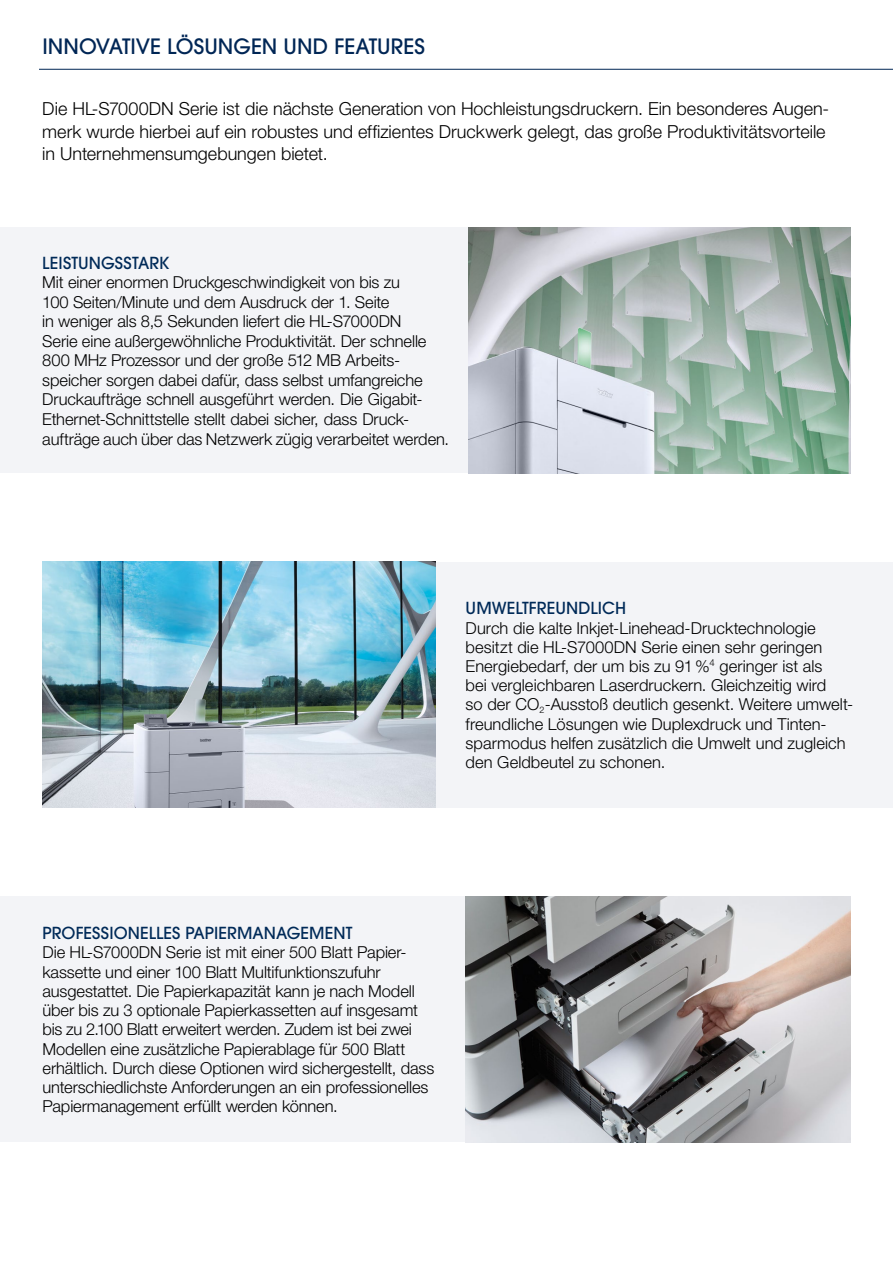
<style>
.page{position:relative;width:893px;height:1263px;background:#fff}
.page>*{position:absolute;margin:0;border:0;box-sizing:border-box;transform-origin:0 0}
.t1{font:500 21px "ITC Avant Garde Std";color:#002655}
.t2{font:300 18px/22.5px "Helvetica Neue LT";color:#000}
.t3{font:300 16.5px/19.2px "Helvetica Neue LT";letter-spacing:-.005em;color:#000}
.t4{font:500 16.5px "ITC Avant Garde Std";letter-spacing:.005em;color:#002a58}
</style>
<div class="page">
<hr style="left:39px;top:69px;width:854px;height:1px;background:#002655">
<div style="left:0;top:227px;width:491px;height:246px;background:#f3f4f7"></div>
<img style="left:469px;top:227px;width:381px;height:246px">
<div style="left:427px;top:562px;width:466px;height:245px;background:#f3f4f7"></div>
<div style="left:0;top:896px;width:479px;height:246px;background:#f3f4f7"></div>
<img style="left:466px;top:896px;width:384px;height:246px">
<img style="left:43px;top:562px;width:393px;height:245px">
<p class="t1" style="left:43px;top:33px;width:384px">INNOVATIVE LÖSUNGEN UND FEATURES</p>
<p class="t2" style="left:42px;top:97px;width:788px">Die HL-S7000DN Serie ist die nächste Generation von Hochleistungsdruckern. Ein besonderes Augen&shy;merk wurde hierbei auf ein robustes und effizientes Druckwerk gelegt, das große Produktivitätsvorteile in Unternehmensumgebungen bietet.</p>
<p class="t4" style="left:42px;top:252px;width:129px">LEISTUNGSSTARK</p>
<p class="t3" style="left:42px;top:272px;width:408px">Mit einer enormen Druckgeschwindigkeit von bis zu<br>100 Seiten/Minute und dem Ausdruck der 1. Seite<br>in weniger als 8,5 Sekunden liefert die HL-S7000DN<br>Serie eine außergewöhnliche Produktivität. Der schnelle 800 MHz Prozessor und der große 512 MB Arbeits&shy;speicher sorgen dabei dafür, dass selbst umfangreiche Druckaufträge schnell ausgeführt werden. Die Gigabit-Ethernet-Schnittstelle stellt dabei sicher, dass Druck&shy;aufträge auch über das Netzwerk zügig verarbeitet werden.</p>
<p class="t4" style="left:466px;top:598px;width:162px">UMWELTFREUNDLICH</p>
<p class="t3" style="left:466px;top:618px;width:389px">Durch die kalte Inkjet-Linehead-Drucktechnologie besitzt die HL-S7000DN Serie einen sehr geringen Energiebedarf, der um bis zu 91%<sup>4</sup> geringer ist als<br>bei vergleichbaren Laserdruckern. Gleichzeitig wird<br>so der CO<sub>2</sub>-Ausstoß deutlich gesenkt. Weitere umwelt&shy;freundliche Lösungen wie Duplexdruck und Tinten&shy;sparmodus helfen zusätzlich die Umwelt und zugleich den Geldbeutel zu schonen.</p>
<p class="t4" style="left:43px;top:923px;width:311px">PROFESSIONELLES PAPIERMANAGEMENT</p>
<p class="t3" style="left:43px;top:943px;width:393px">Die HL-S7000DN Serie ist mit einer 500 Blatt Papier&shy;kassette und einer 100 Blatt Multifunktionszufuhr ausgestattet. Die Papierkapazität kann je nach Modell über bis zu 3 optionale Papierkassetten auf insgesamt bis zu 2.100 Blatt erweitert werden. Zudem ist bei zwei Modellen eine zusätzliche Papierablage für 500 Blatt erhältlich. Durch diese Optionen wird sichergestellt, dass unterschiedlichste Anforderungen an ein professionelles Papiermanagement erfüllt werden können.</p>
</div>
